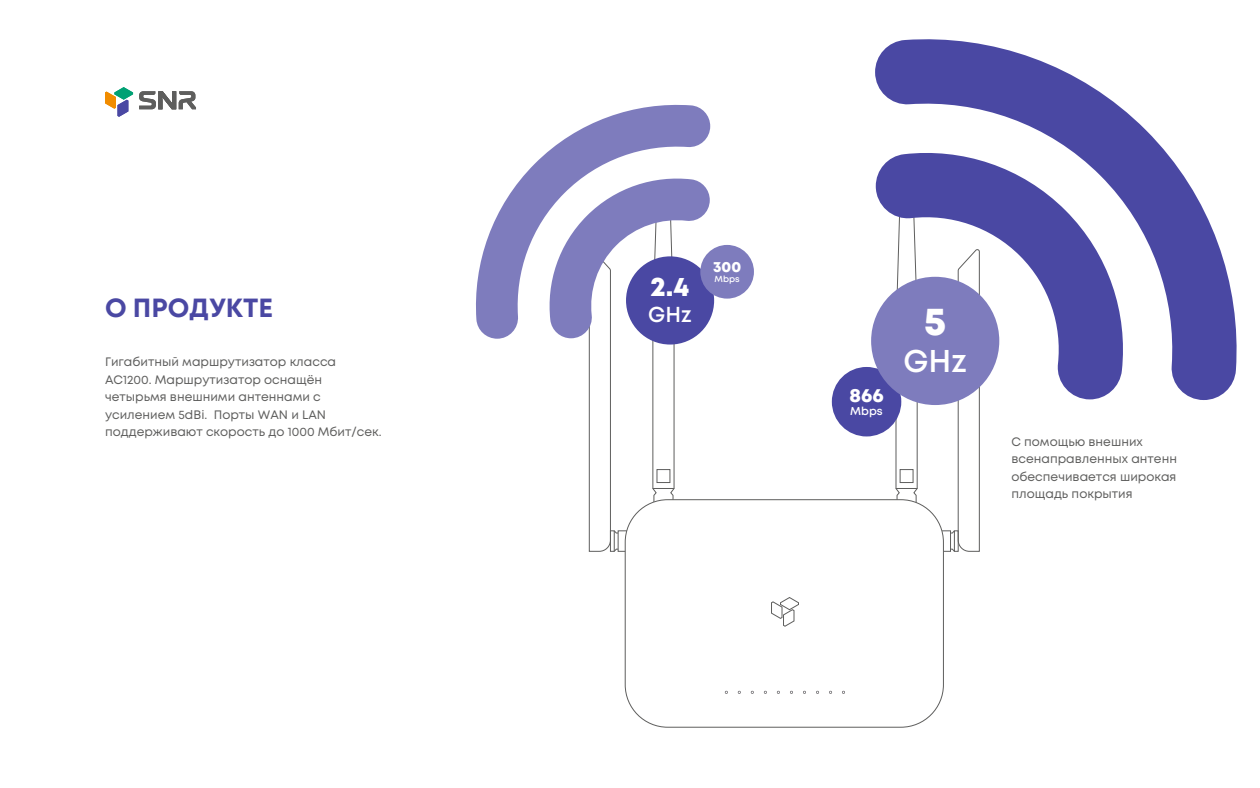
<style>
.page{position:relative;width:1260px;height:788px;background:#fff}
.page>*{position:absolute;margin:0;border:0;box-sizing:border-box;transform-origin:0 0}
.t1{font:800 39.38px "Mont";color:#fff}
.t2{font:600 31.41px "Mont";color:#fff}
.t3{font:800 27.04px "Mont";color:#fff}
.t4{font:700 26.25px "Mont";color:#4a48a3}
.t5{font:600 21.61px "Mont";color:#fff}
.t6{font:800 19.25px "Mont";color:#fff}
.t7{font:800 14.88px "Mont";color:#fff}
.t8{font:12.25px/17.5px "Mont";color:#5e5e5d}
.t9{font:600 11.38px "Mont";color:#fff}
.t10{font:600 8.75px "Mont";color:#fff}
</style>
<div class="page">
<svg style="left:771px;top:597px;width:28px;height:30px"></svg>
<svg style="left:941px;top:400px;width:39px;height:152px"></svg>
<div style="left:625px;top:499px;width:319px;height:228px;border:1px solid #5e5e5d;border-radius:43px"></div>
<svg style="left:895px;top:400px;width:23px;height:103px"></svg>
<svg style="left:875px;top:39px;width:362px;height:361px"></svg>
<svg style="left:588px;top:339px;width:122px;height:213px"></svg>
<svg style="left:476px;top:104px;width:234px;height:235px"></svg>
<div style="left:832px;top:367px;width:69px;height:69px;background:#4a48a3;border-radius:50%"></div>
<div style="left:626px;top:256px;width:88px;height:88px;background:#4a48a3;border-radius:50%"></div>
<div style="left:871px;top:277px;width:128px;height:128px;background:#7e7cbd;border-radius:50%"></div>
<div style="left:700px;top:245px;width:54px;height:53px;background:#7e7cbd;border-radius:50%"></div>
<svg style="left:139px;top:91px;width:57px;height:18px"></svg>
<svg style="left:105px;top:87px;width:28px;height:30px"></svg>
<h3 class="t4" style="left:105px;top:291px;width:170px">О ПРОДУКТЕ</h3>
<p class="t8" style="left:105px;top:353px;width:278px">Гигабитный маршрутизатор класса AC1200. Маршрутизатор оснащён четырьмя внешними антеннами с усилением 5dBi. Порты WAN и LAN поддерживают скорость до 1000 Мбит/сек.</p>
<p class="t7" style="left:713px;top:257px;width:30px">300</p>
<p class="t10" style="left:715px;top:273px;width:27px">Mbps</p>
<h3 class="t3" style="left:651px;top:269px;width:40px">2.4</h3>
<h3 class="t5" style="left:648px;top:300px;width:45px">GHz</h3>
<h1 class="t1" style="left:924px;top:295px;width:24px">5</h1>
<h2 class="t2" style="left:904px;top:341px;width:65px">GHz</h2>
<h3 class="t6" style="left:850px;top:382px;width:35px">866</h3>
<p class="t9" style="left:850px;top:404px;width:34px">Mbps</p>
<p class="t8" style="left:1011px;top:432px;width:167px">С помощью внешних всенаправленных антенн обеспечивается широкая площадь покрытия</p>
</div>
